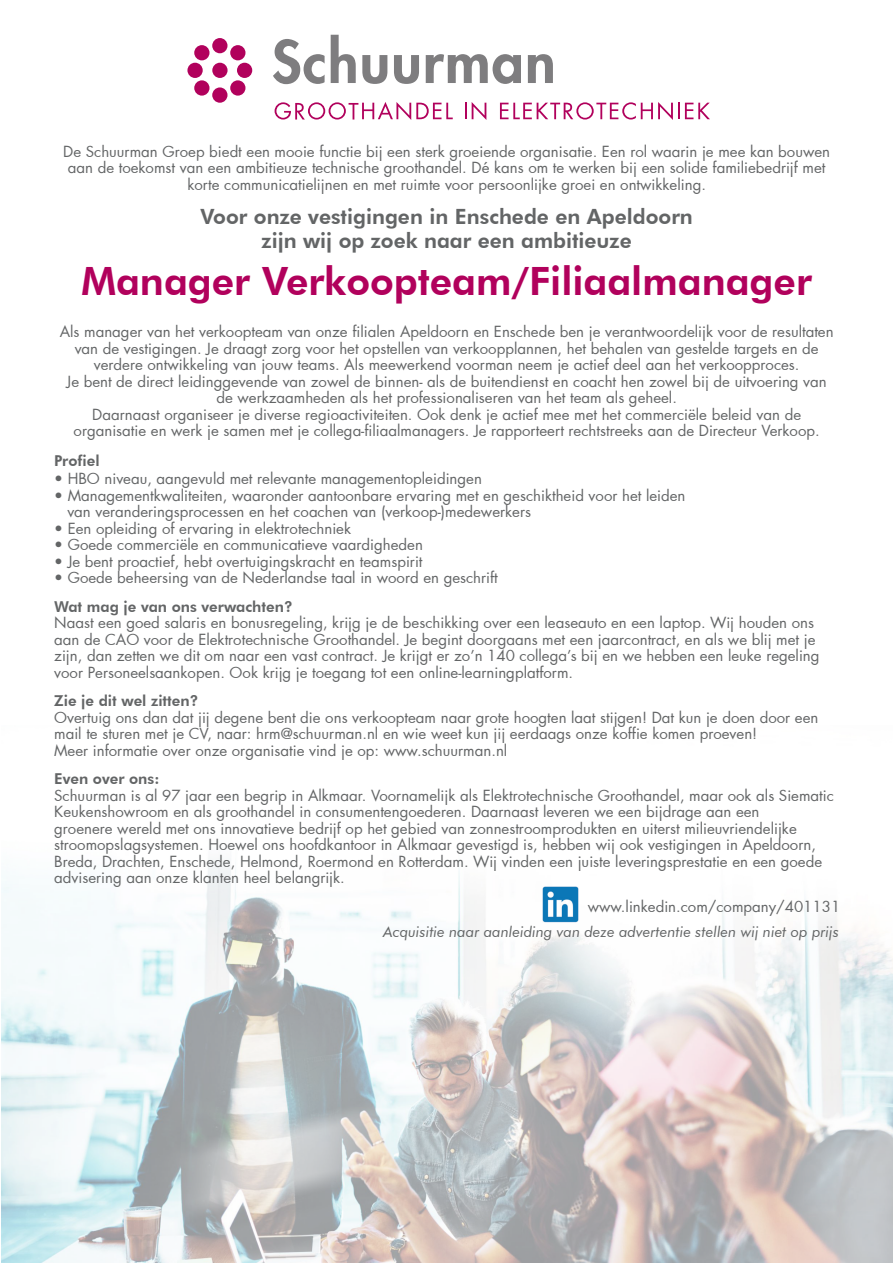
<style>
.page{position:relative;width:893px;height:1263px;background:#fff}
.page>*{position:absolute;margin:0;border:0;box-sizing:border-box;transform-origin:0 0}
.t1{font:800 39px "Futura BT";color:#b1015c}
.t2{font:800 21px "Futura BT";color:#636566}
.t3{font:15px/16.5px "Futura";color:#636566}
.t4{font:italic 15px "Futura BT";color:#636566}
.t5{font:800 15px "Futura BT";color:#636566}
</style>
<div class="page">
<img style="left:1px;top:859px;width:892px;height:404px">
<img style="left:543px;top:886px;width:36px;height:36px">
<svg style="left:275px;top:102px;width:178px;height:18px"></svg>
<svg style="left:465px;top:103px;width:1px;height:16px"></svg>
<svg style="left:472px;top:102px;width:14px;height:18px"></svg>
<svg style="left:500px;top:102px;width:210px;height:18px"></svg>
<div style="left:194px;top:45px;width:15px;height:15px;background:#b1015c;border-radius:50%"></div>
<div style="left:212px;top:38px;width:15px;height:15px;background:#b1015c;border-radius:50%"></div>
<div style="left:230px;top:45px;width:15px;height:15px;background:#b1015c;border-radius:50%"></div>
<div style="left:230px;top:80px;width:15px;height:16px;background:#b1015c;border-radius:50%"></div>
<div style="left:194px;top:80px;width:15px;height:16px;background:#b1015c;border-radius:50%"></div>
<div style="left:212px;top:87px;width:15px;height:16px;background:#b1015c;border-radius:50%"></div>
<div style="left:187px;top:63px;width:16px;height:15px;background:#b1015c;border-radius:50%"></div>
<div style="left:212px;top:63px;width:16px;height:15px;background:#b1015c;border-radius:50%"></div>
<div style="left:237px;top:63px;width:15px;height:15px;background:#b1015c;border-radius:50%"></div>
<svg style="left:273px;top:39px;width:52px;height:45px"></svg>
<svg style="left:331px;top:35px;width:25px;height:48px"></svg>
<svg style="left:362px;top:55px;width:25px;height:29px"></svg>
<svg style="left:394px;top:55px;width:25px;height:29px"></svg>
<svg style="left:426px;top:54px;width:95px;height:30px"></svg>
<svg style="left:528px;top:54px;width:25px;height:29px"></svg>
<p class="t3" style="left:63px;top:143px;width:768px;text-align:center">De Schuurman Groep biedt een mooie functie bij een sterk groeiende organisatie. Een rol waarin je mee kan bouwen aan de toekomst van een ambitieuze technische groothandel. Dé kans om te werken bij een solide familiebedrijf met korte communicatielijnen en met ruimte voor persoonlijke groei en ontwikkeling.</p>
<p class="t2" style="left:200px;top:204px;width:494px">Voor onze vestigingen in Enschede en Apeldoorn</p>
<p class="t2" style="left:262px;top:228px;width:372px">zijn wij op zoek naar een ambitieuze</p>
<p class="t1" style="left:81px;top:258px;width:732px">Manager Verkoopteam/Filiaalmanager</p>
<p class="t3" style="left:60px;top:323px;width:775px;text-align:center">Als manager van het verkoopteam van onze filialen Apeldoorn en Enschede ben je verantwoordelijk voor de resultaten van de vestigingen. Je draagt zorg voor het opstellen van verkoopplannen, het behalen van gestelde targets en de</p>
<p class="t3" style="left:94px;top:356px;width:707px">verdere ontwikkeling van jouw teams. Als meewerkend voorman neem je actief deel aan het verkoopproces.</p>
<p class="t3" style="left:67px;top:373px;width:762px">Je bent de direct leidinggevende van zowel de binnen- als de buitendienst en coacht hen zowel bij de uitvoering van</p>
<p class="t3" style="left:216px;top:389px;width:462px">de werkzaamheden als het professionaliseren van het team als geheel.</p>
<p class="t3" style="left:92px;top:406px;width:710px">Daarnaast organiseer je diverse regioactiviteiten. Ook denk je actief mee met het commerciële beleid van de</p>
<p class="t3" style="left:74px;top:422px;width:748px">organisatie en werk je samen met je collega-filiaalmanagers. Je rapporteert rechtstreeks aan de Directeur Verkoop.</p>
<p class="t5" style="left:54px;top:452px;width:47px">Profiel</p>
<p class="t3" style="left:54px;top:470px;width:429px">• HBO niveau, aangevuld met relevante managementopleidingen</p>
<p class="t3" style="left:54px;top:487px;width:633px">• Managementkwaliteiten, waaronder aantoonbare ervaring met en geschiktheid voor het leiden</p>
<p class="t3" style="left:67px;top:503px;width:465px">van veranderingsprocessen en het coachen van (verkoop-)medewerkers</p>
<p class="t3" style="left:54px;top:520px;width:298px">• Een opleiding of ervaring in elektrotechniek</p>
<p class="t3" style="left:54px;top:536px;width:370px">• Goede commerciële en communicatieve vaardigheden</p>
<p class="t3" style="left:54px;top:553px;width:370px">• Je bent proactief, hebt overtuigingskracht en teamspirit</p>
<p class="t3" style="left:54px;top:569px;width:445px">• Goede beheersing van de Nederlandse taal in woord en geschrift</p>
<p class="t5" style="left:54px;top:597px;width:240px">Wat mag je van ons verwachten?</p>
<p class="t3" style="left:54px;top:614px;width:767px">Naast een goed salaris en bonusregeling, krijg je de beschikking over een leaseauto en een laptop. Wij houden ons aan de CAO voor de Elektrotechnische Groothandel. Je begint doorgaans met een jaarcontract, en als we blij met je zijn, dan zetten we dit om naar een vast contract. Je krijgt er zo’n 140 collega’s bij en we hebben een leuke regeling voor Personeelsaankopen. Ook krijg je toegang tot een online-learningplatform.</p>
<p class="t5" style="left:54px;top:692px;width:146px">Zie je dit wel zitten?</p>
<p class="t3" style="left:54px;top:709px;width:766px">Overtuig ons dan dat jij degene bent die ons verkoopteam naar grote hoogten laat stijgen! Dat kun je doen door een mail te sturen met je CV, naar: hrm@schuurman.nl en wie weet kun jij eerdaags onze koffie komen proeven!</p>
<p class="t3" style="left:54px;top:742px;width:455px">Meer informatie over onze organisatie vind je op: www.schuurman.nl</p>
<p class="t5" style="left:54px;top:770px;width:107px">Even over ons:</p>
<p class="t3" style="left:54px;top:787px;width:781px">Schuurman is al 97 jaar een begrip in Alkmaar. Voornamelijk als Elektrotechnische Groothandel, maar ook als Siematic<br>Keukenshowroom en als groothandel in consumentengoederen. Daarnaast leveren we een bijdrage aan een</p>
<p class="t3" style="left:54px;top:820px;width:769px">groenere wereld met ons innovatieve bedrijf op het gebied van zonnestroomprodukten en uiterst milieuvriendelijke stroomopslagsystemen. Hoewel ons hoofdkantoor in Alkmaar gevestigd is, hebben wij ook vestigingen in Apeldoorn, Breda, Drachten, Enschede, Helmond, Roermond en Rotterdam. Wij vinden een juiste leveringsprestatie en een goede advisering aan onze klanten heel belangrijk.</p>
<p class="t4" style="left:383px;top:923px;width:457px">Acquisitie naar aanleiding van deze advertentie stellen wij niet op prijs</p>
<p class="t3" style="left:588px;top:898px;width:254px">www.linkedin.com/company/401131</p>
</div>
